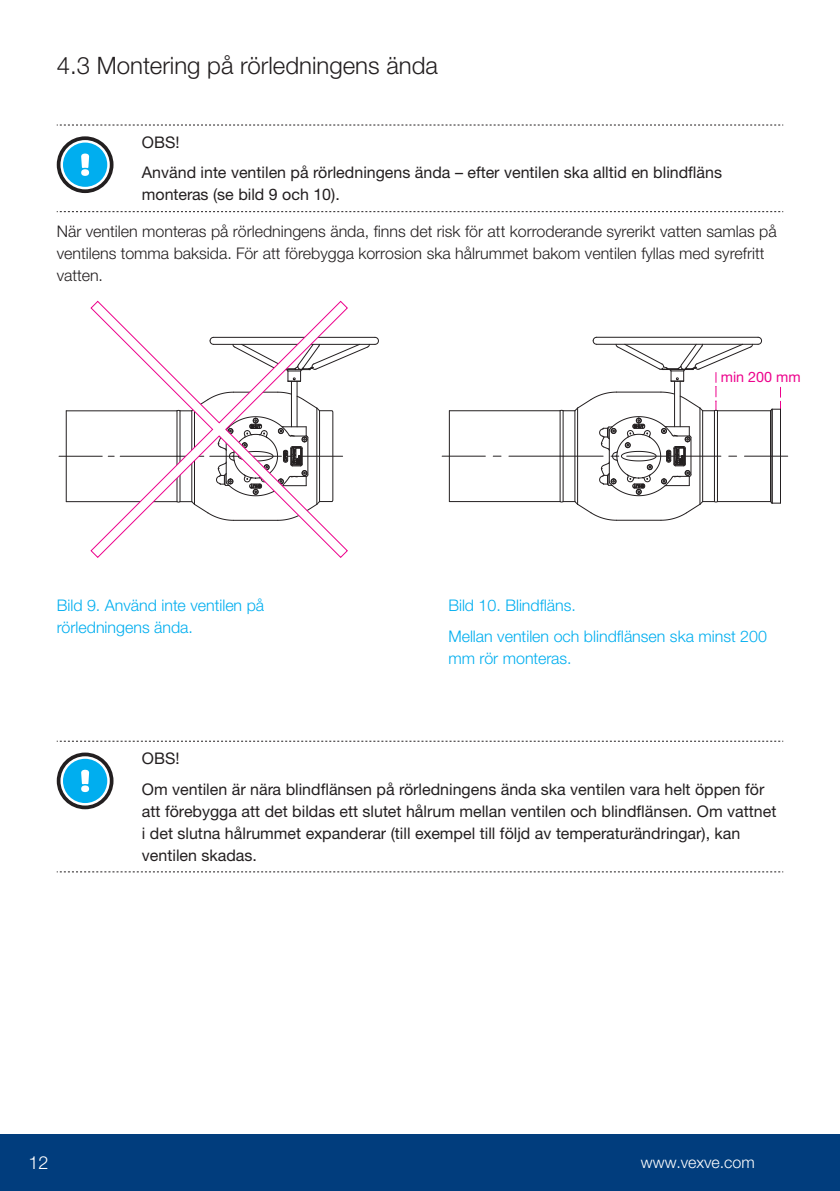
<style>
.page{position:relative;width:840px;height:1191px;background:#fff}
.page>*{position:absolute;margin:0;border:0;box-sizing:border-box;transform-origin:0 0}
.t1{font:300 24px "Helvetica Neue LTW1 G";color:#231f20}
.t2{font:300 18px "Helvetica Neue LTW1 G";color:#fff}
.t3{font:16px/22px "Helvetica Neue LTW1 G";color:#231f20}
.t4{font:300 16px/22px "Helvetica Neue LTW1 G";color:#231f20}
.t5{font:300 16px/30.6px "Helvetica Neue LTW1 G";color:#00aeef}
.t6{font:300 16px "Helvetica Neue LTW1 G";color:#fff}
.t7{font:14.4px "Helvetica Neue LTW1 G";color:#ed028c}
</style>
<div class="page">
<div style="left:0;top:1134px;width:839px;height:57px;background:#013d7d"></div>
<hr style="left:839px;top:1134px;width:1px;height:57px;background:#013d7d">
<hr style="left:59px;top:456px;width:43px;height:1px;background:#231f20">
<hr style="left:66px;top:411px;width:1px;height:90px;background:#231f20">
<hr style="left:66px;top:501px;width:111px;height:1px;background:#231f20">
<hr style="left:66px;top:410px;width:111px;height:1px;background:#231f20">
<svg style="left:348px;top:336px;width:31px;height:20px"></svg>
<svg style="left:90px;top:300px;width:258px;height:258px"></svg>
<hr style="left:744px;top:456px;width:43px;height:1px;background:#231f20">
<hr style="left:442px;top:456px;width:43px;height:1px;background:#231f20">
<hr style="left:448px;top:411px;width:1px;height:90px;background:#231f20">
<hr style="left:779px;top:409px;width:1px;height:94px;background:#231f20">
<hr style="left:771px;top:409px;width:1px;height:94px;background:#231f20">
<hr style="left:769px;top:411px;width:1px;height:90px;background:#231f20">
<hr style="left:449px;top:501px;width:110px;height:1px;background:#231f20">
<hr style="left:449px;top:410px;width:110px;height:1px;background:#231f20">
<hr style="left:717px;top:501px;width:53px;height:1px;background:#231f20">
<hr style="left:717px;top:410px;width:53px;height:1px;background:#231f20">
<svg style="left:768px;top:500px;width:12px;height:4px"></svg>
<svg style="left:768px;top:408px;width:12px;height:4px"></svg>
<svg style="left:489px;top:336px;width:273px;height:185px"></svg>
<svg style="left:57px;top:125px;width:724px;height:1px"></svg>
<svg style="left:57px;top:211px;width:724px;height:1px"></svg>
<svg style="left:57px;top:136px;width:56px;height:57px"></svg>
<svg style="left:57px;top:741px;width:724px;height:1px"></svg>
<svg style="left:57px;top:871px;width:724px;height:1px"></svg>
<svg style="left:57px;top:752px;width:56px;height:57px"></svg>
<h1 class="t1" style="left:57px;top:51px;width:382px">4.3 Montering på rörledningens ända</h1>
<p class="t3" style="left:142px;top:127px;width:581px;line-height:30.4px">OBS!<br>Använd inte ventilen på rörledningens ända – efter ventilen ska alltid en blindfläns</p>
<p class="t3" style="left:142px;top:183px;width:199px">monteras (se bild 9 och 10).</p>
<p class="t4" style="left:57px;top:220px;width:721px">När ventilen monteras på rörledningens ända, finns det risk för att korroderande syrerikt vatten samlas på ventilens tomma baksida. För att förebygga korrosion ska hålrummet bakom ventilen fyllas med syrefritt vatten.</p>
<p class="t5" style="left:57px;top:594px;width:209px;line-height:22px">Bild 9. Använd inte ventilen på rörledningens ända.</p>
<p class="t7" style="left:720px;top:368px;width:81px">min 200 mm</p>
<p class="t5" style="left:448px;top:590px;width:320px">Bild 10. Blindfläns.<br>Mellan ventilen och blindflänsen ska minst 200</p>
<p class="t5" style="left:448px;top:643px;width:125px">mm rör monteras.</p>
<p class="t3" style="left:142px;top:743px;width:623px;line-height:30.6px">OBS!<br>Om ventilen är nära blindflänsen på rörledningens ända ska ventilen vara helt öppen för</p>
<p class="t3" style="left:142px;top:799px;width:635px">att förebygga att det bildas ett slutet hålrum mellan ventilen och blindflänsen. Om vattnet i det slutna hålrummet expanderar (till exempel till följd av temperaturändringar), kan ventilen skadas.</p>
<p class="t2" style="left:28px;top:1151px;width:22px">12</p>
<p class="t6" style="left:640px;top:1152px;width:116px">www.vexve.com</p>
</div>
